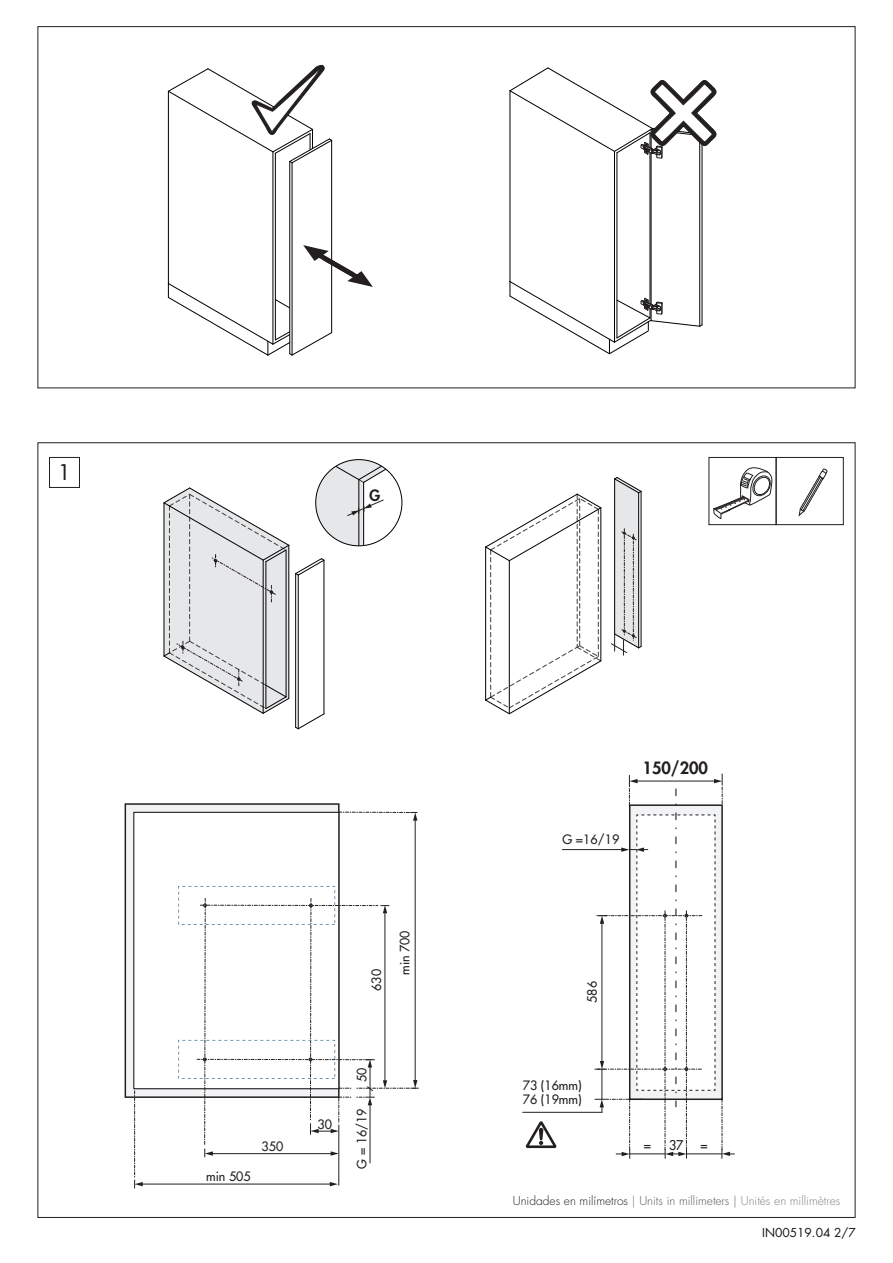
<style>
.page{position:relative;width:893px;height:1263px;background:#fff}
.page>*{position:absolute;margin:0;border:0;box-sizing:border-box;transform-origin:0 0}
.t1{font:500 21px "Futura Std";color:#231f20}
.t2{font:800 16.5px "Futura Std";color:#231f20}
.t3{font:500 13.05px "Futura Std";color:#231f20;scale:.95 1}
.t4{font:500 12.6px/14.9px "Futura Std";color:#231f20}
.t5{font:300 12px "Futura Std";color:#231f20}
.t6{font:12px "Futura Std";color:#111416}
.s1{color:#6c6d70}
.s2{color:#57585a}
.s3{color:#808285}
</style>
<div class="page">
<svg style="left:509px;top:67px;width:207px;height:288px"></svg>
<svg style="left:167px;top:64px;width:206px;height:292px"></svg>
<div style="left:776px;top:457px;width:68px;height:68px;border:1px solid #231f20"></div>
<div style="left:709px;top:457px;width:67px;height:68px;border:1px solid #231f20"></div>
<svg style="left:713px;top:467px;width:59px;height:52px"></svg>
<svg style="left:798px;top:468px;width:30px;height:49px"></svg>
<div style="left:49px;top:457px;width:31px;height:31px;border:1px solid #231f20"></div>
<svg style="left:485px;top:493px;width:117px;height:222px"></svg>
<hr style="left:600px;top:508px;width:1px;height:153px;background:#000001">
<hr style="left:509px;top:561px;width:1px;height:153px;background:#000001">
<svg style="left:611px;top:477px;width:31px;height:178px"></svg>
<div style="left:125px;top:803px;width:215px;height:295px;background:#f2f3f4;border:2px solid #231f20"></div>
<div style="left:133px;top:812px;width:206px;height:277px;background:#fff;border:1px solid #231f20"></div>
<hr style="left:338px;top:1125px;width:1px;height:60px;background:#231f20">
<hr style="left:141px;top:1184px;width:190px;height:1px;background:#231f20">
<svg style="left:330px;top:1182px;width:8px;height:4px"></svg>
<svg style="left:134px;top:1091px;width:9px;height:97px"></svg>
<hr style="left:370px;top:1104px;width:1px;height:59px;background:#231f20">
<hr style="left:415px;top:819px;width:1px;height:262px;background:#231f20">
<svg style="left:339px;top:812px;width:78px;height:9px"></svg>
<hr style="left:562px;top:849px;width:61px;height:1px;background:#231f20">
<hr style="left:523px;top:1112px;width:79px;height:1px;background:#231f20">
<svg style="left:525px;top:1121px;width:32px;height:28px"></svg>
<svg style="left:197px;top:898px;width:221px;height:259px"></svg>
<div style="left:178px;top:886px;width:157px;height:39px;border:1px dashed #7796a9"></div>
<div style="left:178px;top:1040px;width:157px;height:39px;border:1px dashed #7796a9"></div>
<hr style="left:352px;top:1082px;width:4px;height:23px;background:#fff">
<svg style="left:595px;top:774px;width:139px;height:384px"></svg>
<svg style="left:163px;top:460px;width:239px;height:270px"></svg>
<h1 class="t1" style="left:59px;top:459px;width:14px">1</h1>
<p class="t4" style="left:206px;top:1169px;width:46px">min 505</p>
<p class="t4" style="left:262px;top:1138px;width:23px">350</p>
<p class="t4" style="left:369px;top:991px;width:23px;rotate:-90deg">630</p>
<p class="t4" style="left:397px;top:975px;width:46px;rotate:-90deg">min 700</p>
<p class="t4" style="left:317px;top:1116px;width:16px">30</p>
<p class="t4" style="left:355px;top:1082px;width:16px;rotate:-90deg">50</p>
<p class="t4" style="left:355px;top:1168px;width:61px;rotate:-90deg">G = 16/19</p>
<p class="t4" style="left:562px;top:832px;width:58px">G =16/19</p>
<h2 class="t2" style="left:643px;top:757px;width:67px">150/200</h2>
<p class="t4" style="left:585px;top:1003px;width:23px;rotate:-90deg">586</p>
<p class="t4" style="left:523px;top:1077px;width:60px">73 (16mm)<br>76 (19mm)</p>
<p class="t3" style="left:644px;top:1137px;width:9px">=</p>
<p class="t3" style="left:669px;top:1137px;width:17px">37</p>
<p class="t3" style="left:700px;top:1137px;width:9px">=</p>
<p class="t5" style="left:513px;top:1193px;width:329px">Unidades en milímetros <span class="s1">|</span> <span class="s2">Units in millimeters</span> <span class="s1">|</span> <span class="s3">Unités en millimètres</span></p>
<p class="t6" style="left:762px;top:1225px;width:95px">IN00519.04 2/7</p>
</div>
